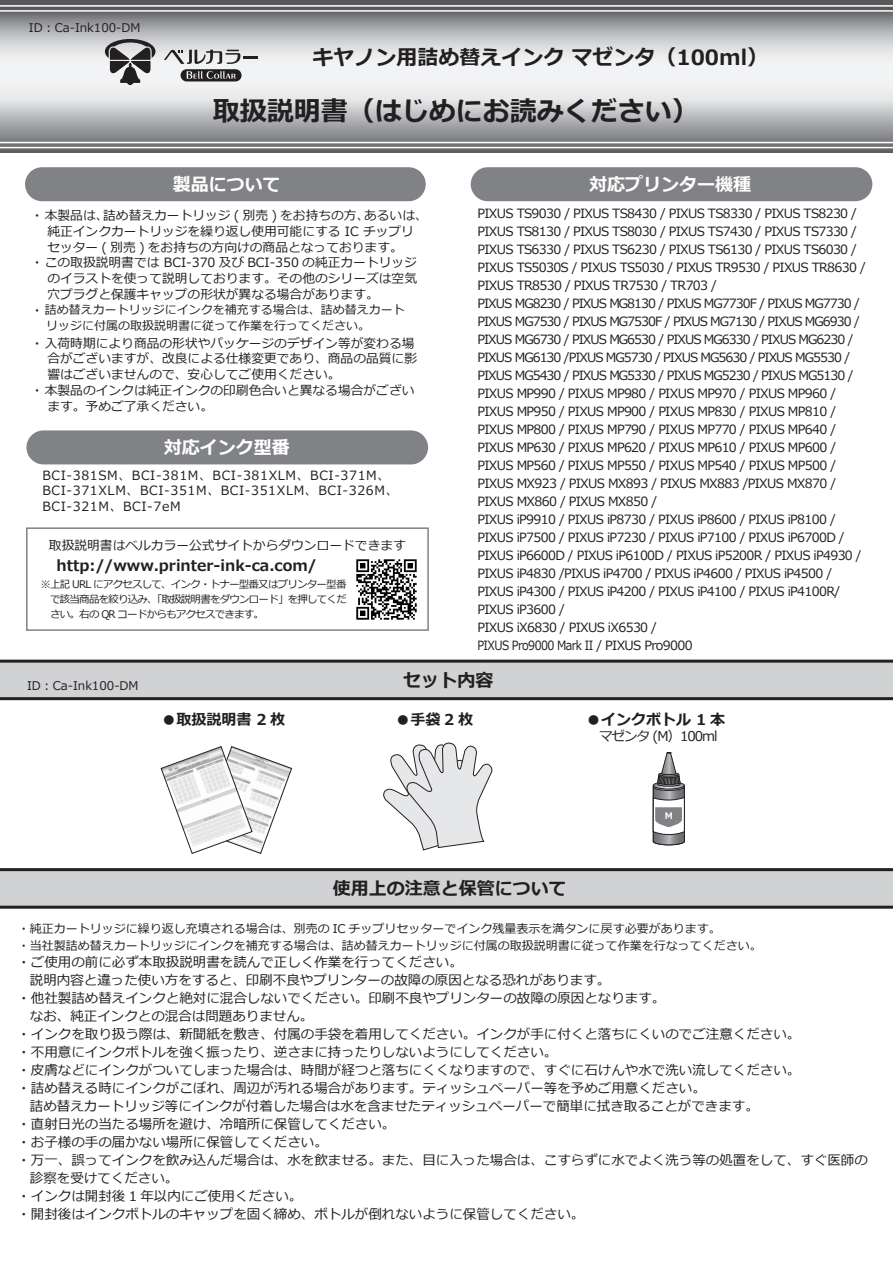
<style>
.page{position:relative;width:893px;height:1263px;background:#fff}
.page>*{position:absolute;margin:0;border:0;box-sizing:border-box;transform-origin:0 0}
.t1{font:700 27px "Meiryo";color:#231f20}
.t2{font:700 21px "Meiryo";color:#231f20}
.t3{font:700 18px "Meiryo";color:#fff}
.t4{font:700 18px "Meiryo";color:#231f20}
.t5{font:700 15px "Meiryo";color:#231f20}
.t6{font:13.5px "Meiryo";color:#231f20}
.t7{font:13.5px "Meiryo";letter-spacing:-.075em;color:#231f20}
.t8{font:12.75px/18px "Meiryo";letter-spacing:-.05em;color:#231f20}
.t9{font:12.75px "Meiryo";color:#231f20}
.t10{font:12.75px/15.8px "Meiryo";letter-spacing:.05em;color:#231f20}
.t11{font:12px/16.2px "Meiryo";color:#231f20}
.t12{font:10.5px/15px "Meiryo";letter-spacing:-.075em;color:#231f20;text-align:justify}
.t13{font:700 9px "Meiryo";color:#fff}
.s1{font-size:12.75px}
</style>
<div class="page">
<div style="left:26px;top:430px;width:402px;height:34px;background:#808285;border-radius:17px"></div>
<div style="left:471px;top:167px;width:401px;height:34px;background:#808285;border-radius:17px"></div>
<div style="left:25px;top:167px;width:401px;height:34px;background:#808285;border-radius:17px"></div>
<svg style="left:0;top:0;width:893px;height:153px"></svg>
<hr style="left:0;top:147px;width:893px;height:1px;background:#fff">
<hr style="left:0;top:142px;width:893px;height:1px;background:#fff">
<hr style="left:0;top:10px;width:893px;height:2px;background:#fff">
<hr style="left:0;top:5px;width:893px;height:2px;background:#fff">
<svg style="left:164px;top:49px;width:94px;height:15px"></svg>
<div style="left:181px;top:69px;width:61px;height:12px;background:#231f20;border-radius:6px"></div>
<svg style="left:187px;top:71px;width:48px;height:8px"></svg>
<svg style="left:105px;top:39px;width:50px;height:46px"></svg>
<svg style="left:0;top:660px;width:893px;height:40px;background:#b9b9bb"></svg>
<svg style="left:0;top:868px;width:893px;height:41px;background:#b7b8ba"></svg>
<svg style="left:653px;top:752px;width:32px;height:93px"></svg>
<svg style="left:383px;top:742px;width:109px;height:108px"></svg>
<svg style="left:161px;top:746px;width:131px;height:108px"></svg>
<div style="left:26px;top:527px;width:403px;height:104px;border:2px solid #808285"></div>
<img style="left:356px;top:559px;width:61px;height:61px">
<p class="t11" style="left:29px;top:20px;width:113px">ID：Ca-Ink100-DM</p>
<h2 class="t2" style="left:312px;top:43px;width:457px">キヤノン用詰め替えインク マゼンタ（100ml）</h2>
<h1 class="t1" style="left:213px;top:92px;width:487px">取扱説明書（はじめにお読みください）</h1>
<h3 class="t3" style="left:173px;top:172px;width:109px">製品について</h3>
<h3 class="t3" style="left:589px;top:172px;width:163px">対応プリンター機種</h3>
<p class="t9" style="left:31px;top:206px;width:398px">・ 本製品は、詰め替えカートリッジ ( 別売 ) をお持ちの方、あるいは、</p>
<p class="t9" style="left:47px;top:222px;width:368px">純正インクカートリッジを繰り返し使用可能にする IC チップリ</p>
<p class="t9" style="left:47px;top:238px;width:357px">セッター ( 別売 ) をお持ちの方向けの商品となっております。</p>
<p class="t9" style="left:31px;top:254px;width:388px">・ この取扱説明書では BCI-370 及び BCI-350 の純正カートリッジ</p>
<p class="t9" style="left:47px;top:269px;width:371px">のイラストを使って説明しております。その他のシリーズは空気</p>
<p class="t9" style="left:47px;top:285px;width:333px">穴プラグと保護キャップの形状が異なる場合があります。</p>
<p class="t11" style="left:46px;top:302px;width:360px;text-indent:-15px"><span class="s1">・</span> 詰め替えカートリッジにインクを補充する場合は、詰め替えカートリッジに付属の取扱説明書に従って作業を行ってください。</p>
<p class="t9" style="left:31px;top:334px;width:385px">・ 入荷時期により商品の形状やパッケージのデザイン等が変わる場</p>
<p class="t9" style="left:47px;top:350px;width:371px">合がございますが、改良による仕様変更であり、商品の品質に影</p>
<p class="t9" style="left:47px;top:365px;width:295px">響はございませんので、安心してご使用ください。</p>
<p class="t9" style="left:31px;top:381px;width:385px">・ 本製品のインクは純正インクの印刷色合いと異なる場合がござい</p>
<p class="t9" style="left:47px;top:397px;width:167px">ます。予めご了承ください。</p>
<h3 class="t3" style="left:164px;top:435px;width:127px">対応インク型番</h3>
<p class="t10" style="left:42px;top:468px;width:358px">BCI-381SM、BCI-381M、BCI-381XLM、BCI-371M、<br>BCI-371XLM、BCI-351M、BCI-351XLM、BCI-326M、<br>BCI-321M、BCI-7eM</p>
<p class="t9" style="left:49px;top:536px;width:359px">取扱説明書はベルカラー公式サイトからダウンロードできます</p>
<p class="t5" style="left:57px;top:555px;width:262px">http://www.printer-ink-ca.com/</p>
<p class="t12" style="left:40px;top:577px;width:308px">※上記 URL にアクセスして、インク・トナー型番又はプリンター型番　で該当商品を絞り込み、「取扱説明書をダウンロード」を押してくだ　さい。右の QR コードからもアクセスできます。</p>
<p class="t8" style="left:477px;top:205px;width:390px">PIXUS TS9030 / PIXUS TS8430 / PIXUS TS8330 / PIXUS TS8230 / PIXUS TS8130 / PIXUS TS8030 / PIXUS TS7430 / PIXUS TS7330 / PIXUS TS6330 / PIXUS TS6230 / PIXUS TS6130 / PIXUS TS6030 / PIXUS TS5030S / PIXUS TS5030 / PIXUS TR9530 / PIXUS TR8630 / PIXUS TR8530 / PIXUS TR7530 / TR703 /<br>PIXUS MG8230 / PIXUS MG8130 / PIXUS MG7730F / PIXUS MG7730 / PIXUS MG7530 / PIXUS MG7530F / PIXUS MG7130 / PIXUS MG6930 / PIXUS MG6730 / PIXUS MG6530 / PIXUS MG6330 / PIXUS MG6230 / PIXUS MG6130 /PIXUS MG5730 / PIXUS MG5630 / PIXUS MG5530 / PIXUS MG5430 / PIXUS MG5330 / PIXUS MG5230 / PIXUS MG5130 / PIXUS MP990 / PIXUS MP980 / PIXUS MP970 / PIXUS MP960 / PIXUS MP950 / PIXUS MP900 / PIXUS MP830 / PIXUS MP810 / PIXUS MP800 / PIXUS MP790 / PIXUS MP770 / PIXUS MP640 / PIXUS MP630 / PIXUS MP620 / PIXUS MP610 / PIXUS MP600 / PIXUS MP560 / PIXUS MP550 / PIXUS MP540 / PIXUS MP500 / PIXUS MX923 / PIXUS MX893 / PIXUS MX883 /PIXUS MX870 / PIXUS MX860 / PIXUS MX850 /<br>PIXUS iP9910 / PIXUS iP8730 / PIXUS iP8600 / PIXUS iP8100 / PIXUS iP7500 / PIXUS iP7230 / PIXUS iP7100 / PIXUS iP6700D / PIXUS iP6600D / PIXUS iP6100D / PIXUS iP5200R / PIXUS iP4930 / PIXUS iP4830 /PIXUS iP4700 / PIXUS iP4600 / PIXUS iP4500 / PIXUS iP4300 / PIXUS iP4200 / PIXUS iP4100 / PIXUS iP4100R/ PIXUS iP3600 /<br>PIXUS iX6830 / PIXUS iX6530 /<br>PIXUS Pro9000 Mark II / PIXUS Pro9000</p>
<p class="t11" style="left:27px;top:678px;width:113px">ID：Ca-Ink100-DM</p>
<h3 class="t4" style="left:404px;top:668px;width:91px">セット内容</h3>
<p class="t5" style="left:161px;top:709px;width:125px">●取扱説明書 2 枚</p>
<p class="t5" style="left:395px;top:709px;width:79px">●手袋 2 枚</p>
<p class="t5" style="left:586px;top:709px;width:140px">●インクボトル 1 本</p>
<p class="t7" style="left:599px;top:727px;width:120px">マゼンタ (M）100ml</p>
<h3 class="t4" style="left:333px;top:876px;width:236px">使用上の注意と保管について</h3>
<p class="t13" style="left:665px;top:809px;width:10px">M</p>
<p class="t11" style="left:18px;top:921px;width:745px">・純正カートリッジに繰り返し充填される場合は、別売の IC チップリセッターでインク残量表示を満タンに戻す必要があります。<br>・当社製詰め替えカートリッジにインクを補充する場合は、詰め替えカートリッジに付属の取扱説明書に従って作業を行なってください。</p>
<p class="t6" style="left:17px;top:953px;width:447px">・ご使用の前に必ず本取扱説明書を読んで正しく作業を行ってください。</p>
<p class="t6" style="left:30px;top:971px;width:582px">説明内容と違った使い方をすると、印刷不良やプリンターの故障の原因となる恐れがあります。</p>
<p class="t6" style="left:17px;top:989px;width:649px">・他社製詰め替えインクと絶対に混合しないでください。印刷不良やプリンターの故障の原因となります。</p>
<p class="t6" style="left:30px;top:1007px;width:285px">なお、純正インクとの混合は問題ありません。</p>
<p class="t6" style="left:17px;top:1025px;width:785px">・インクを取り扱う際は、新聞紙を敷き、付属の手袋を着用してください。インクが手に付くと落ちにくいのでご注意ください。</p>
<p class="t6" style="left:17px;top:1043px;width:541px">・不用意にインクボトルを強く振ったり、逆さまに持ったりしないようにしてください。</p>
<p class="t6" style="left:17px;top:1061px;width:785px">・皮膚などにインクがついてしまった場合は、時間が経つと落ちにくくなりますので、すぐに石けんや水で洗い流してください。</p>
<p class="t6" style="left:17px;top:1079px;width:690px">・詰め替える時にインクがこぼれ、周辺が汚れる場合があります。ティッシュペーパー等を予めご用意ください。</p>
<p class="t6" style="left:30px;top:1097px;width:730px">詰め替えカートリッジ等にインクが付着した場合は水を含ませたティッシュペーパーで簡単に拭き取ることができます。</p>
<p class="t6" style="left:17px;top:1115px;width:379px">・直射日光の当たる場所を避け、冷暗所に保管してください。</p>
<p class="t6" style="left:17px;top:1133px;width:312px">・お子様の手の届かない場所に保管してください。</p>
<p class="t6" style="left:17px;top:1151px;width:852px">・万一、誤ってインクを飲み込んだ場合は、水を飲ませる。また、目に入った場合は、こすらずに水でよく洗う等の処置をして、すぐ医師の</p>
<p class="t6" style="left:30px;top:1169px;width:150px">診察を受けてください。</p>
<p class="t6" style="left:17px;top:1187px;width:287px">・インクは開封後 1 年以内にご使用ください。</p>
<p class="t6" style="left:17px;top:1205px;width:568px">・開封後はインクボトルのキャップを固く締め、ボトルが倒れないように保管してください。</p>
</div>
